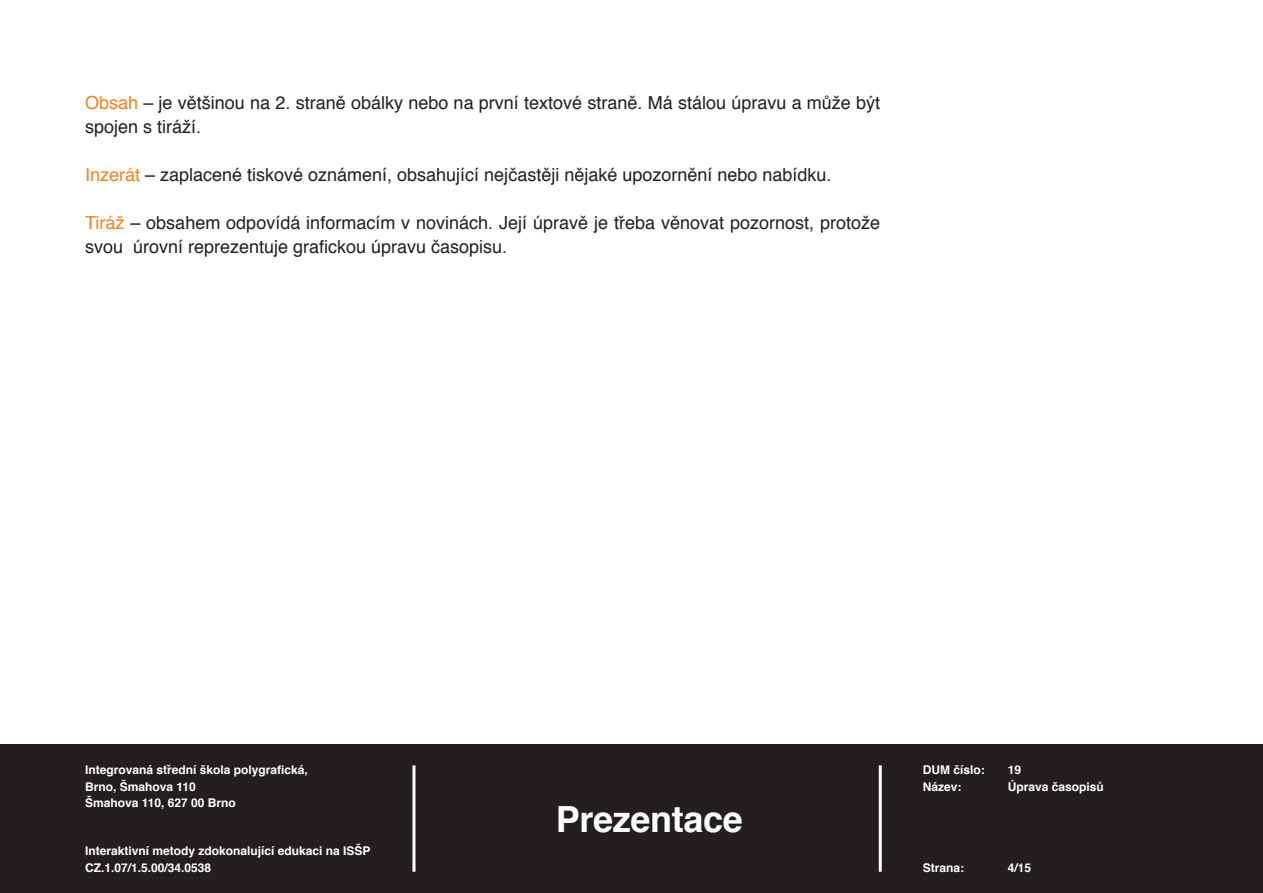
<style>
.page{position:relative;width:1263px;height:893px;background:#fff}
.page>*{position:absolute;margin:0;border:0;box-sizing:border-box;transform-origin:0 0}
.t1{font:700 36px "Helvetica";letter-spacing:-.01em;color:#fff}
.t2{font:18px/24px "Helvetica";color:#231f20}
.t3{font:700 12px/16.5px "Helvetica";color:#fff}
.s1{color:#f58220}
</style>
<div class="page">
<div style="left:0;top:744px;width:1263px;height:149px;background:#231f20"></div>
<hr style="left:412px;top:765px;width:3px;height:107px;background:#fff">
<hr style="left:879px;top:765px;width:3px;height:107px;background:#fff">
<p class="t2" style="left:85px;top:92px;width:797px"><span class="s1">Obsah</span> – je většinou na 2. straně obálky nebo na první textové straně. Má stálou úpravu a může být spojen s tiráží.</p>
<p class="t2" style="left:85px;top:164px;width:748px"><span class="s1">Inzerát</span> – zaplacené tiskové oznámení, obsahující nejčastěji nějaké upozornění nebo nabídku.</p>
<p class="t2" style="left:85px;top:212px;width:797px"><span class="s1">Tiráž</span> – obsahem odpovídá informacím v novinách. Její úpravě je třeba věnovat pozornost, protože svou úrovní reprezentuje grafickou úpravu časopisu.</p>
<p class="t3" style="left:85px;top:763px;width:224px">Integrovaná střední škola polygrafická,<br>Brno, Šmahova 110<br>Šmahova 110, 627 00 Brno</p>
<p class="t3" style="left:85px;top:844px;width:287px">Interaktivní metody zdokonalující edukaci na ISŠP<br>CZ.1.07/1.5.00/34.0538</p>
<h1 class="t1" style="left:556px;top:804px;width:189px">Prezentace</h1>
<p class="t3" style="left:923px;top:763px;width:64px">DUM číslo:</p>
<p class="t3" style="left:1008px;top:763px;width:15px">19</p>
<p class="t3" style="left:923px;top:779px;width:40px">Název:</p>
<p class="t3" style="left:1008px;top:779px;width:98px">Úprava časopisů</p>
<p class="t3" style="left:923px;top:860px;width:43px">Strana:</p>
<p class="t3" style="left:1008px;top:860px;width:25px">4/15</p>
</div>
